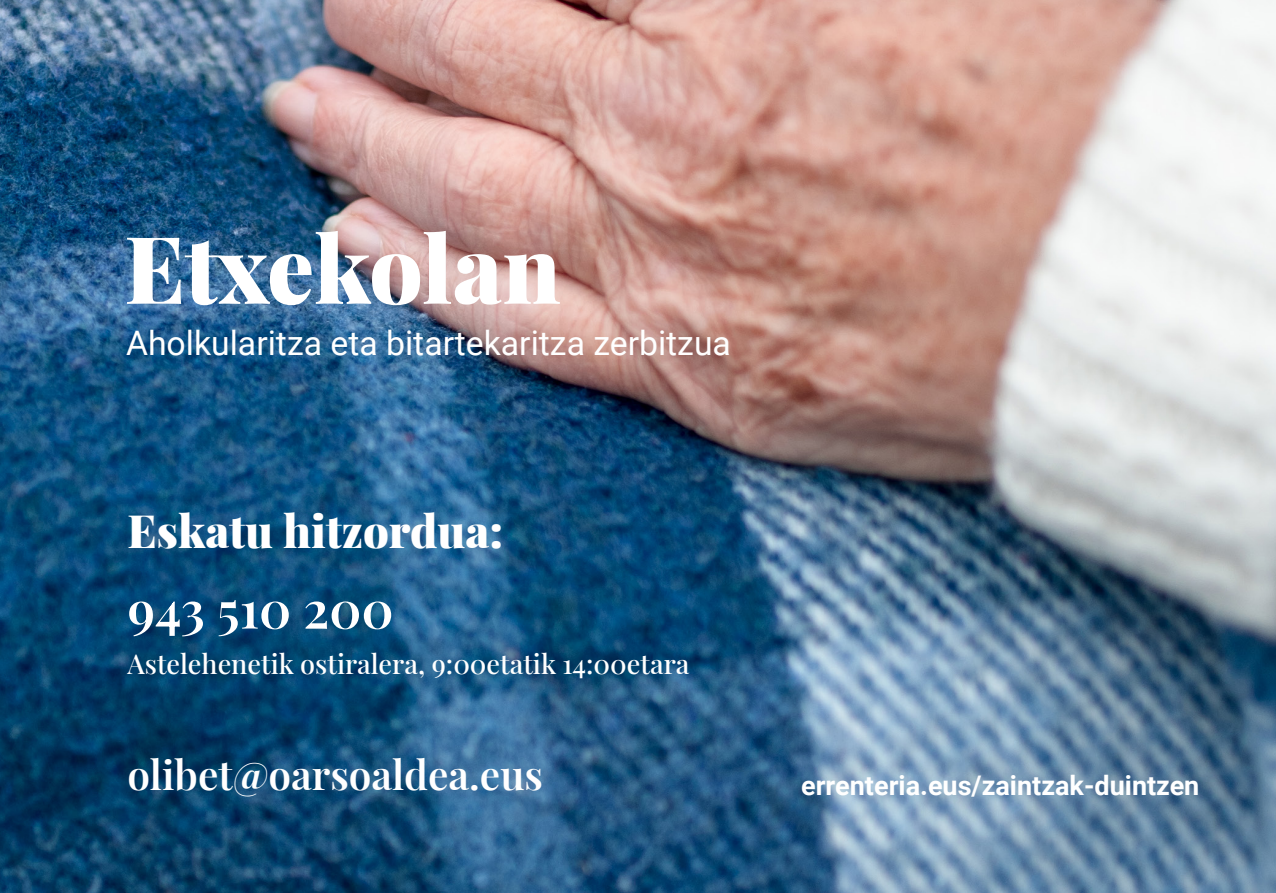
<style>
.page{position:relative;width:1276px;height:893px;background:#fff}
.page>*{position:absolute;margin:0;border:0;box-sizing:border-box;transform-origin:0 0}
.t1{font:900 93.6px "Playfair Display";color:#fff}
.t2{font:600 51.07px "Playfair Display";color:#fff}
.t3{font:900 45px "Playfair Display";color:#fff}
.t4{font:600 40.5px "Playfair Display";color:#fff}
.t5{font:33.75px "Roboto";color:#fff}
.t6{font:500 27px "Playfair Display";color:#fff}
.t7{font:700 27px "Roboto";color:#fff}
</style>
<div class="page">
<img style="left:0;top:0;width:1276px;height:893px">
<p class="t1" style="left:124px;top:195px;width:438px">Etxekolan</p>
<p class="t5" style="left:126px;top:320px;width:606px">Aholkularitza eta bitartekaritza zerbitzua</p>
<p class="t3" style="left:128px;top:495px;width:377px">Eskatu hitzordua:</p>
<p class="t2" style="left:128px;top:569px;width:267px">943 510 200</p>
<p class="t6" style="left:128px;top:642px;width:563px">Astelehenetik ostiralera, 9:00etatik 14:00etara</p>
<p class="t4" style="left:128px;top:743px;width:417px">olibet@oarsoaldea.eus</p>
<p class="t7" style="left:801px;top:766px;width:400px">errenteria.eus/zaintzak-duintzen</p>
</div>
